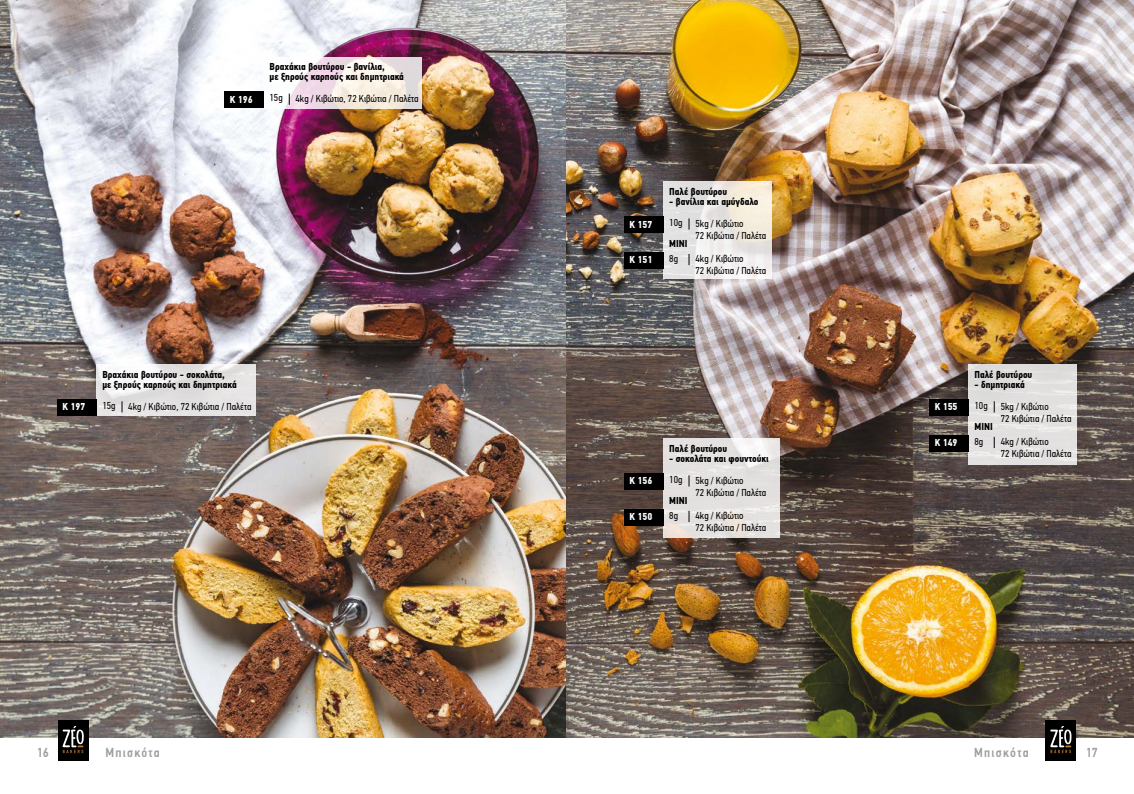
<style>
.page{position:relative;width:1134px;height:794px;background:#fff}
.page>*{position:absolute;margin:0;border:0;box-sizing:border-box;transform-origin:0 0}
.t1{font:500 13px "PF Din Text Cond Pro";letter-spacing:.1em;color:#9c9e9f}
.t2{font:10px/12px "PF Din Text Cond Pro";color:#000}
.t3{font:700 10px/10px "PF Din Text Cond Pro";color:#000}
.t4{font:700 10px "PF Din Text Cond Pro";color:#fff}
</style>
<div class="page">
<img style="left:0;top:0;width:1134px;height:737px">
<svg style="left:264px;top:57px;width:158px;height:52px"></svg>
<svg style="left:96px;top:364px;width:160px;height:52px;fill:#e5e4e3"></svg>
<div style="left:224px;top:92px;width:40px;height:16px;background:#000"></div>
<div style="left:57px;top:399px;width:39px;height:17px;background:#000"></div>
<div style="left:969px;top:364px;width:108px;height:100px;background:#e2e0df"></div>
<svg style="left:663px;top:438px;width:117px;height:100px;background:#e5e2e0"></svg>
<svg style="left:663px;top:181px;width:109px;height:98px"></svg>
<div style="left:929px;top:399px;width:40px;height:17px;background:#000"></div>
<div style="left:624px;top:473px;width:39px;height:17px;background:#000"></div>
<div style="left:624px;top:217px;width:39px;height:16px;background:#000"></div>
<svg style="left:689px;top:218px;width:1px;height:12px"></svg>
<div style="left:929px;top:435px;width:40px;height:16px;background:#000"></div>
<div style="left:624px;top:509px;width:39px;height:16px;background:#000"></div>
<div style="left:624px;top:252px;width:39px;height:16px;background:#000"></div>
<div style="left:58px;top:720px;width:31px;height:40px;background:#000"></div>
<svg style="left:63px;top:726px;width:21px;height:27px"></svg>
<div style="left:1045px;top:720px;width:31px;height:40px;background:#000"></div>
<svg style="left:1050px;top:726px;width:21px;height:27px"></svg>
<p class="t4" style="left:230px;top:93px;width:24px">Κ 196</p>
<p class="t3" style="left:270px;top:62px;width:136px">Βραχάκια βουτύρου - βανίλια,<br>με ξηρούς καρπούς και δημητριακά</p>
<p class="t2" style="left:270px;top:92px;width:15px">15g</p>
<p class="t2" style="left:296px;top:92px;width:125px">4kg / Κιβώτιο, 72 Kιβώτια / Παλέτα</p>
<p class="t4" style="left:63px;top:401px;width:24px">Κ 197</p>
<p class="t3" style="left:102px;top:369px;width:136px">Βραχάκια βουτύρου - σοκολάτα,<br>με ξηρούς καρπούς και δημητριακά</p>
<p class="t2" style="left:102px;top:400px;width:15px">15g</p>
<p class="t2" style="left:128px;top:400px;width:125px">4kg / Κιβώτιο, 72 Kιβώτια / Παλέτα</p>
<p class="t3" style="left:669px;top:186px;width:59px">Παλέ βουτύρου</p>
<p class="t3" style="left:669px;top:196px;width:91px">- βανίλια και αμύγδαλο</p>
<p class="t4" style="left:630px;top:218px;width:24px">Κ 157</p>
<p class="t2" style="left:669px;top:217px;width:15px">10g</p>
<p class="t3" style="left:669px;top:239px;width:20px">ΜΙΝΙ</p>
<p class="t2" style="left:695px;top:217px;width:72px">5kg / Κιβώτιο<br>72 Kιβώτια / Παλέτα</p>
<p class="t4" style="left:630px;top:253px;width:24px">Κ 151</p>
<p class="t2" style="left:669px;top:252px;width:10px">8g</p>
<p class="t2" style="left:695px;top:253px;width:72px">4kg / Κιβώτιο<br>72 Kιβώτια / Παλέτα</p>
<p class="t3" style="left:974px;top:369px;width:59px">Παλέ βουτύρου</p>
<p class="t3" style="left:974px;top:379px;width:52px">- δημητριακά</p>
<p class="t4" style="left:935px;top:401px;width:24px">Κ 155</p>
<p class="t2" style="left:974px;top:400px;width:15px">10g</p>
<p class="t3" style="left:974px;top:421px;width:20px">ΜΙΝΙ</p>
<p class="t2" style="left:1001px;top:400px;width:72px">5kg / Κιβώτιο<br>72 Kιβώτια / Παλέτα</p>
<p class="t3" style="left:669px;top:443px;width:59px">Παλέ βουτύρου</p>
<p class="t3" style="left:669px;top:453px;width:101px">- σοκολάτα και φουντούκι</p>
<p class="t4" style="left:935px;top:436px;width:24px">Κ 149</p>
<p class="t2" style="left:974px;top:435px;width:10px">8g</p>
<p class="t2" style="left:1001px;top:436px;width:72px">4kg / Κιβώτιο<br>72 Kιβώτια / Παλέτα</p>
<p class="t4" style="left:630px;top:475px;width:24px">Κ 156</p>
<p class="t2" style="left:669px;top:474px;width:15px">10g</p>
<p class="t3" style="left:669px;top:495px;width:20px">ΜΙΝΙ</p>
<p class="t2" style="left:695px;top:474px;width:72px">5kg / Κιβώτιο<br>72 Kιβώτια / Παλέτα</p>
<p class="t4" style="left:630px;top:510px;width:24px">Κ 150</p>
<p class="t2" style="left:669px;top:509px;width:10px">8g</p>
<p class="t2" style="left:695px;top:510px;width:72px">4kg / Κιβώτιο<br>72 Kιβώτια / Παλέτα</p>
<h1 class="t1" style="left:37px;top:744px;width:14px">16</h1>
<h1 class="t1" style="left:974px;top:744px;width:56px">Μπισκότα</h1>
<h1 class="t1" style="left:1086px;top:744px;width:14px">17</h1>
<h1 class="t1" style="left:105px;top:744px;width:56px">Μπισκότα</h1>
</div>
